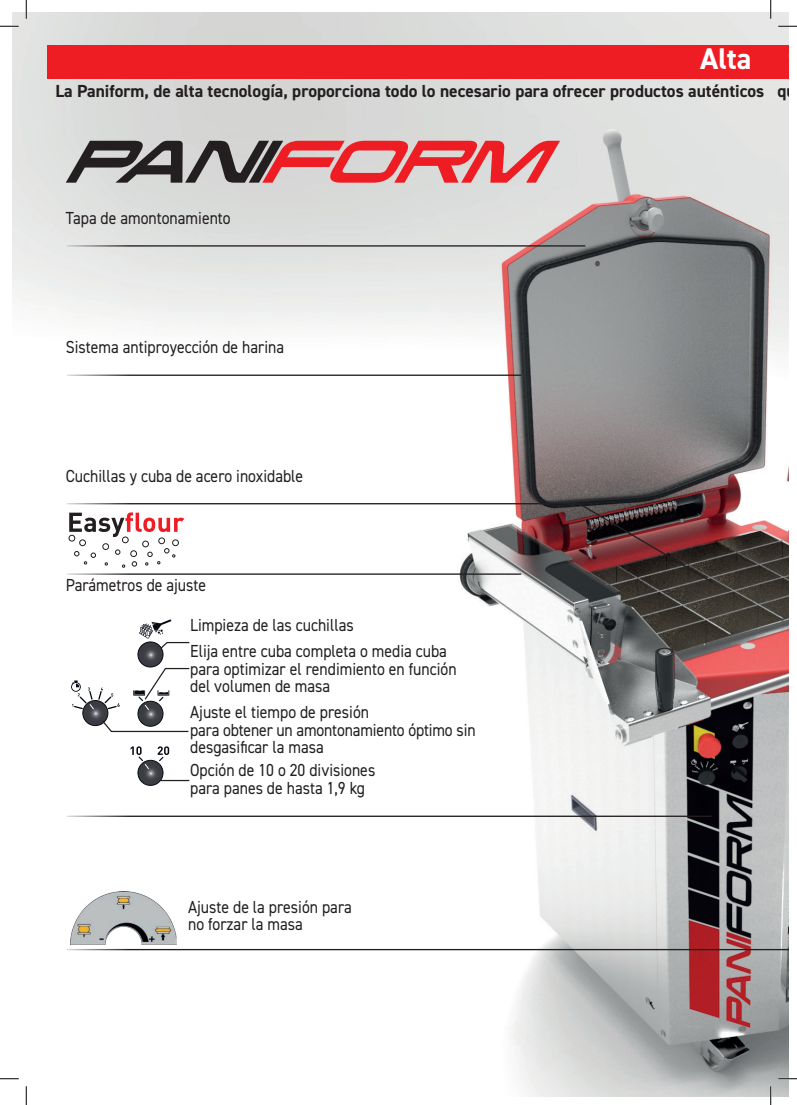
<style>
.page{position:relative;width:797px;height:1105px;background:#fff}
.page>*{position:absolute;margin:0;border:0;box-sizing:border-box;transform-origin:0 0}
.t1{font:700 30px "DIN2014";color:#fff}
.t2{font:17.5px/17.5px "DIN2014";color:#231f20;scale:.9 1}
.t3{font:700 17.5px "DIN2014";color:#231f20}
</style>
<div class="page">
<img style="left:12px;top:12px;width:776px;height:1084px">
<hr style="left:67px;top:245px;width:518px;height:2px;background:#231f20">
<hr style="left:67px;top:375px;width:454px;height:1px;background:#231f20">
<img style="left:71px;top:891px;width:105px;height:53px">
<hr style="left:67px;top:949px;width:721px;height:1px;background:#231f20">
<svg style="left:158px;top:746px;width:11px;height:15px"></svg>
<svg style="left:138px;top:642px;width:25px;height:25px"></svg>
<div style="left:138px;top:642px;width:25px;height:25px;border:1px solid #070b14;border-radius:50%"></div>
<svg style="left:138px;top:701px;width:25px;height:25px"></svg>
<div style="left:138px;top:701px;width:25px;height:25px;border:1px solid #070b14;border-radius:50%"></div>
<svg style="left:138px;top:760px;width:25px;height:25px"></svg>
<div style="left:138px;top:760px;width:25px;height:25px;border:1px solid #070b14;border-radius:50%"></div>
<svg style="left:131px;top:746px;width:18px;height:23px"></svg>
<svg style="left:83px;top:700px;width:25px;height:25px"></svg>
<div style="left:83px;top:700px;width:25px;height:26px;border:1px solid #070b14;border-radius:50%"></div>
<svg style="left:71px;top:680px;width:49px;height:30px"></svg>
<svg style="left:101px;top:719px;width:89px;height:14px"></svg>
<svg style="left:133px;top:667px;width:57px;height:43px"></svg>
<svg style="left:161px;top:780px;width:28px;height:1px"></svg>
<svg style="left:139px;top:619px;width:51px;height:31px"></svg>
<hr style="left:67px;top:816px;width:644px;height:1px;background:#231f20">
<svg style="left:66px;top:502px;width:648px;height:82px"></svg>
<svg style="left:66px;top:141px;width:494px;height:42px;background:#b8787a"></svg>
<svg style="left:69px;top:512px;width:115px;height:56px"></svg>
<hr style="left:67px;top:573px;width:454px;height:2px;background:#231f20">
<div style="left:47px;top:45px;width:741px;height:34px;background:#ee1d23"></div>
<svg style="left:0;top:25px;width:19px;height:2px"></svg>
<svg style="left:778px;top:25px;width:19px;height:2px"></svg>
<svg style="left:0;top:1078px;width:19px;height:1px"></svg>
<svg style="left:778px;top:1078px;width:19px;height:1px"></svg>
<svg style="left:25px;top:0;width:2px;height:19px"></svg>
<svg style="left:25px;top:1086px;width:2px;height:19px"></svg>
<svg style="left:770px;top:0;width:1px;height:19px"></svg>
<svg style="left:770px;top:1086px;width:1px;height:19px"></svg>
<h1 class="t1" style="left:700px;top:38px;width:53px">Alta</h1>
<p class="t3" style="left:55px;top:80px;width:741px">La Paniform, de alta tecnología, proporciona todo lo necesario para ofrecer productos auténticos qu</p>
<p class="t2" style="left:66px;top:209px;width:185px">Tapa de amontonamiento</p>
<p class="t2" style="left:66px;top:338px;width:244px">Sistema antiproyección de harina</p>
<p class="t2" style="left:66px;top:467px;width:265px">Cuchillas y cuba de acero inoxidable</p>
<p class="t2" style="left:66px;top:576px;width:157px">Parámetros de ajuste</p>
<p class="t2" style="left:190px;top:616px;width:183px">Limpieza de las cuchillas</p>
<p class="t2" style="left:190px;top:642px;width:297px">Elija entre cuba completa o media cuba para optimizar el rendimiento en función del volumen de masa</p>
<p class="t2" style="left:190px;top:703px;width:319px">Ajuste el tiempo de presión<br>para obtener un amontonamiento óptimo sin desgasificar la masa</p>
<p class="t2" style="left:190px;top:761px;width:207px">Opción de 10 o 20 divisiones para panes de hasta 1,9 kg</p>
<p class="t2" style="left:188px;top:897px;width:183px">Ajuste de la presión para no forzar la masa</p>
</div>
